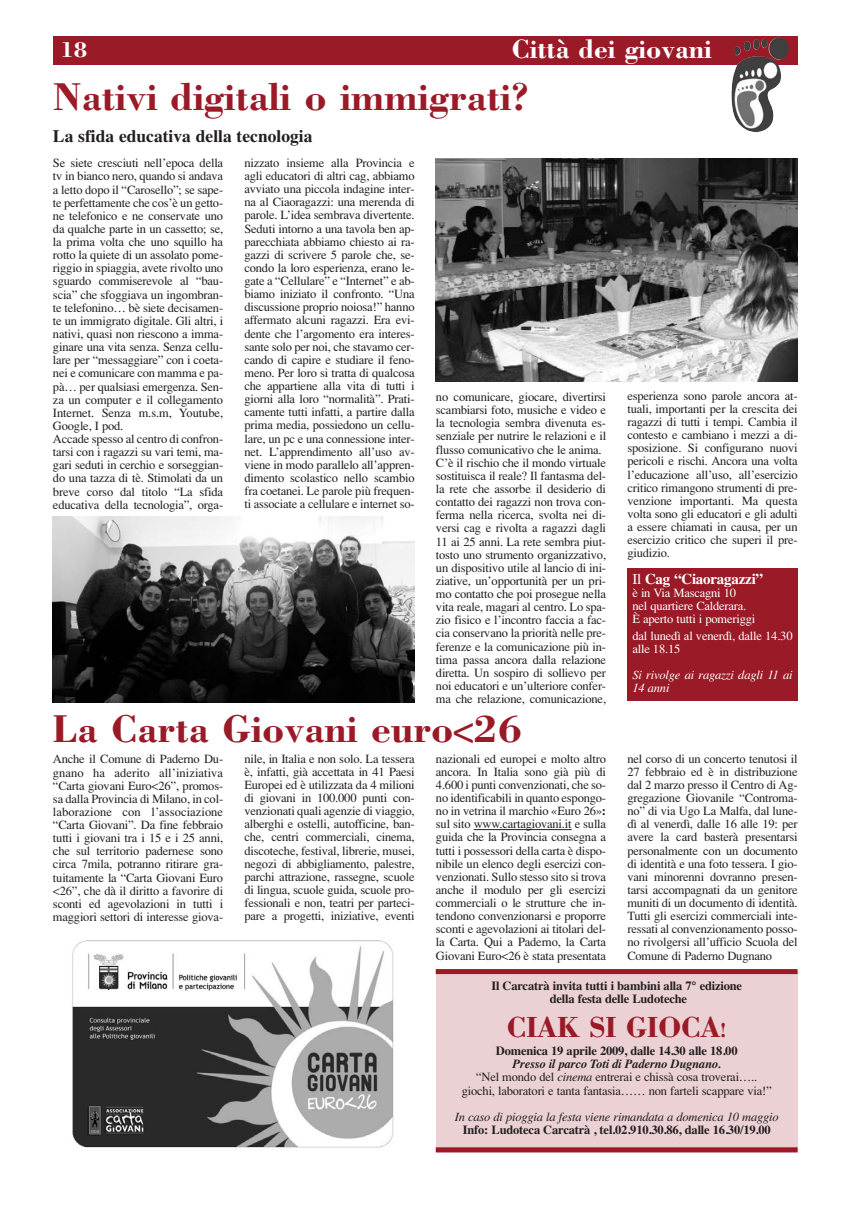
<style>
.page{position:relative;width:851px;height:1205px;background:#fff}
.page>*{position:absolute;margin:0;border:0;box-sizing:border-box;transform-origin:0 0}
.t1{font:700 40px "Bodoni";color:#9a1a27}
.t2{font:700 30px "Bodoni";letter-spacing:-.02em;color:#9a1a27}
.t3{font:700 27.5px "Bodoni";color:#fff}
.t4{font:700 22.5px "Bodoni";color:#fff}
.t5{font:700 17.5px "Times";color:#231f20}
.t6{font:700 15px "Times";letter-spacing:-.015em;color:#fff}
.t7{font:12.5px/13.1px "Times";letter-spacing:-.015em;color:#231f20;text-align:justify}
.t8{font:700 12.5px/13.1px "Times";letter-spacing:-.015em;color:#231f20;text-align:center}
.t9{font:12.5px/13.1px "Times";letter-spacing:-.015em;color:#fff}
.t10{font:italic 12.5px "Times";letter-spacing:-.015em;color:#231f20}
.t11{font:italic 12.5px/13.1px "Times";letter-spacing:-.015em;color:#fff}
.s1{font-weight:400}
.s2{font-weight:700}
.s3{font-size:21.25px}
.s4{font-weight:700;font-style:italic}
.s5{font-style:italic}
</style>
<div class="page">
<div style="left:53px;top:36px;width:744px;height:28px;background:#9a1a27"></div>
<img style="left:436px;top:159px;width:361px;height:223px">
<img style="left:731px;top:37px;width:58px;height:95px">
<img style="left:53px;top:517px;width:361px;height:185px">
<div style="left:436px;top:972px;width:361px;height:180px;background:#ebd1d4"></div>
<div style="left:627px;top:568px;width:170px;height:133px;background:#9a1a27"></div>
<svg style="left:473px;top:829px;width:26px;height:1px"></svg>
<hr style="left:499px;top:829px;width:72px;height:1px;background:#231f20">
<img style="left:72px;top:940px;width:322px;height:208px">
<div style="left:435px;top:969px;width:362px;height:5px;background:#9a1a27"></div>
<div style="left:435px;top:1147px;width:362px;height:5px;background:#9a1a27"></div>
<h3 class="t4" style="left:60px;top:40px;width:29px">18</h3>
<h3 class="t3" style="left:511px;top:37px;width:202px">Città dei giovani</h3>
<h1 class="t1" style="left:53px;top:80px;width:477px">Nativi digitali o immigrati?</h1>
<h3 class="t5" style="left:53px;top:130px;width:261px">La sfida educativa della tecnologia</h3>
<p class="t7" style="left:53px;top:158px;width:172px;text-align:left">Se siete cresciuti nell’epoca della tv in bianco nero, quando si andava a letto dopo il “Carosello”; se sape&shy;te perfettamente che cos’è un getto&shy;ne telefonico e ne conservate uno da qualche parte in un cassetto; se, la prima volta che uno squillo ha rotto la quiete di un assolato pome&shy;riggio in spiaggia, avete rivolto uno sguardo commiserevole al “bau&shy;scia” che sfoggiava un ingombran&shy;te telefonino… bè siete decisamen&shy;te un immigrato digitale. Gli altri, i nativi, quasi non riescono a imma&shy;ginare una vita senza. Senza cellu&shy;lare per “messaggiare” con i coeta&shy;nei e comunicare con mamma e pa&shy;pà… per qualsiasi emergenza. Sen&shy;za un computer e il collegamento Internet. Senza m.s.m, Youtube, Google, I pod.<br>Accade spesso al centro di confron&shy;tarsi con i ragazzi su vari temi, ma&shy;gari seduti in cerchio e sorseggian&shy;do una tazza di tè. Stimolati da un breve corso dal titolo “La sfida educativa della tecnologia”, orga-</p>
<p class="t7" style="left:244px;top:157px;width:172px">nizzato insieme alla Provincia e agli educatori di altri cag, abbiamo avviato una piccola indagine inter&shy;na al Ciaoragazzi: una merenda di parole. L’idea sembrava divertente.<br>Seduti intorno a una tavola ben ap&shy;parecchiata abbiamo chiesto ai ra&shy;gazzi di scrivere 5 parole che, se&shy;condo la loro esperienza, erano le&shy;gate a “Cellulare” e “Internet” e ab&shy;biamo iniziato il confronto. “Una discussione proprio noiosa!” hanno affermato alcuni ragazzi. Era evi&shy;dente che l’argomento era interes&shy;sante solo per noi, che stavamo cer&shy;cando di capire e studiare il feno&shy;meno. Per loro si tratta di qualcosa che appartiene alla vita di tutti i giorni alla loro “normalità”. Prati&shy;camente tutti infatti, a partire dalla prima media, possiedono un cellu&shy;lare, un pc e una connessione inter&shy;net. L’apprendimento all’uso av&shy;viene in modo parallelo all’appren&shy;dimento scolastico nello scambio fra coetanei. Le parole più frequen&shy;ti associate a cellulare e internet so-</p>
<p class="t7" style="left:436px;top:391px;width:172px;text-align:left">no comunicare, giocare, divertirsi scambiarsi foto, musiche e video e la tecnologia sembra divenuta es&shy;senziale per nutrire le relazioni e il flusso comunicativo che le anima.<br>C’è il rischio che il mondo virtuale sostituisca il reale? Il fantasma del&shy;la rete che assorbe il desiderio di contatto dei ragazzi non trova con&shy;ferma nella ricerca, svolta nei di&shy;versi cag e rivolta a ragazzi dagli 11 ai 25 anni. La rete sembra piut&shy;tosto uno strumento organizzativo, un dispositivo utile al lancio di ini&shy;ziative, un’opportunità per un pri&shy;mo contatto che poi prosegue nella vita reale, magari al centro. Lo spa&shy;zio fisico e l’incontro faccia a fac&shy;cia conservano la priorità nelle pre&shy;ferenze e la comunicazione più in&shy;tima passa ancora dalla relazione diretta. Un sospiro di sollievo per noi educatori e un’ulteriore confer&shy;ma che relazione, comunicazione,</p>
<p class="t7" style="left:627px;top:390px;width:172px">esperienza sono parole ancora at&shy;tuali, importanti per la crescita dei ragazzi di tutti i tempi. Cambia il contesto e cambiano i mezzi a di&shy;sposizione. Si configurano nuovi pericoli e rischi. Ancora una volta l’educazione all’uso, all’esercizio critico rimangono strumenti di pre&shy;venzione importanti. Ma questa volta sono gli educatori e gli adulti a essere chiamati in causa, per un esercizio critico che superi il pre&shy;giudizio.</p>
<p class="t6" style="left:632px;top:573px;width:132px"><span class="s1">Il</span> Cag “Ciaoragazzi”</p>
<p class="t9" style="left:632px;top:587px;width:124px">è in Via Mascagni 10<br>nel quartiere Calderara.<br>È aperto tutti i pomeriggi</p>
<p class="t9" style="left:632px;top:630px;width:162px">dal lunedì al venerdì, dalle 14.30 alle 18.15</p>
<p class="t11" style="left:632px;top:669px;width:162px">Si rivolge ai ragazzi dagli 11 ai<br>14 anni</p>
<h1 class="t1" style="left:53px;top:712px;width:471px">La Carta Giovani euro&lt;26</h1>
<p class="t7" style="left:53px;top:754px;width:172px">Anche il Comune di Paderno Du&shy;gnano ha aderito all’iniziativa “Carta giovani Euro&lt;26”, promos&shy;sa dalla Provincia di Milano, in col&shy;laborazione con l’associazione “Carta Giovani”. Da fine febbraio tutti i giovani tra i 15 e i 25 anni, che sul territorio padernese sono circa 7mila, potranno ritirare gra&shy;tuitamente la “Carta Giovani Euro &lt;26”, che dà il diritto a favorire di sconti ed agevolazioni in tutti i maggiori settori di interesse giova-</p>
<p class="t7" style="left:244px;top:753px;width:172px">nile, in Italia e non solo. La tessera è, infatti, già accettata in 41 Paesi Europei ed è utilizzata da 4 milioni di giovani in 100.000 punti con&shy;venzionati quali agenzie di viaggio, alberghi e ostelli, autofficine, ban&shy;che, centri commerciali, cinema, discoteche, festival, librerie, musei, negozi di abbigliamento, palestre, parchi attrazione, rassegne, scuole di lingua, scuole guida, scuole pro&shy;fessionali e non, teatri per parteci&shy;pare a progetti, iniziative, eventi</p>
<p class="t7" style="left:627px;top:753px;width:172px">nel corso di un concerto tenutosi il 27 febbraio ed è in distribuzione dal 2 marzo presso il Centro di Ag&shy;gregazione Giovanile “Controma&shy;no” di via Ugo La Malfa, dal lune&shy;dì al venerdì, dalle 16 alle 19: per avere la card basterà presentarsi personalmente con un documento di identità e una foto tessera. I gio&shy;vani minorenni dovranno presen&shy;tarsi accompagnati da un genitore muniti di un documento di identità.<br>Tutti gli esercizi commerciali inte&shy;ressati al convenzionamento posso&shy;no rivolgersi all’ufficio Scuola del Comune di Paderno Dugnano</p>
<p class="t7" style="left:436px;top:753px;width:172px">nazionali ed europei e molto altro ancora. In Italia sono già più di 4.600 i punti convenzionati, che so&shy;no identificabili in quanto espongo&shy;no in vetrina il marchio «Euro 26»<span class="s2">: </span>sul sito www.cartagiovani.it e sulla guida che la Provincia consegna a tutti i possessori della carta è dispo&shy;nibile un elenco degli esercizi con&shy;venzionati. Sullo stesso sito si trova anche il modulo per gli esercizi commerciali o le strutture che in&shy;tendono convenzionarsi e proporre sconti e agevolazioni ai titolari del&shy;la Carta. Qui a Paderno, la Carta Giovani Euro&lt;26 è stata presentata</p>
<p class="t8" style="left:491px;top:981px;width:252px">Il Carcatrà invita tutti i bambini alla 7° edizione della festa delle Ludoteche</p>
<h2 class="t2" style="left:506px;top:1015px;width:222px">CIAK SI GIOCA<span class="s3">!</span></h2>
<p class="t8" style="left:496px;top:1045px;width:243px">Domenica 19 aprile 2009, dalle 14.30 alle 18.00</p>
<p class="t7" style="left:462px;top:1058px;width:311px;text-align:center"><span class="s4">Presso il parco Toti di Paderno Dugnano.<br></span>“Nel mondo del <span class="s5">cinema</span> entrerai e chissà cosa troverai….. giochi, laboratori e tanta fantasia…… non farteli scappare via!”</p>
<p class="t10" style="left:454px;top:1112px;width:325px">In caso di pioggia la festa viene rimandata a domenica 10 maggio</p>
<p class="t8" style="left:462px;top:1124px;width:309px">Info: Ludoteca Carcatrà , tel.02.910.30.86, dalle 16.30/19.00</p>
</div>
